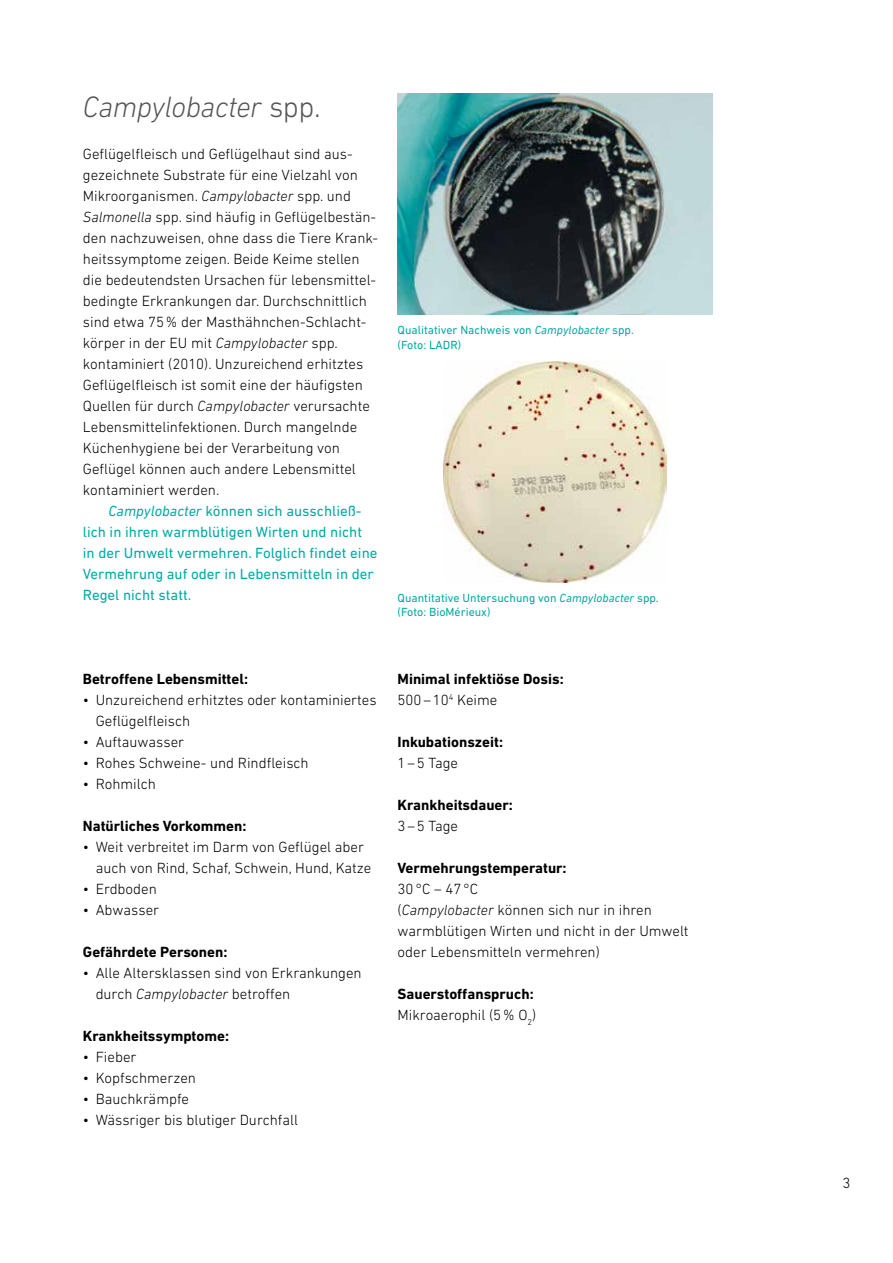
<style>
.page{position:relative;width:893px;height:1263px;background:#fff}
.page>*{position:absolute;margin:0;border:0;box-sizing:border-box;transform-origin:0 0}
.t1{font:italic 300 30px "DIN Next LT Pro";letter-spacing:-.015em;color:#565655}
.t2{font:300 15px/21px "DIN Next LT Pro";color:#000}
.t3{font:700 15px/21px "DIN Next LT Pro";color:#000}
.t4{font:15px/21px "DIN Next LT Pro";color:#00aba4}
.t5{font:12px/14.4px "DIN Next LT Pro";color:#00aba4}
.s1{font-style:normal}
.s2{font-style:italic}
.s3{font-weight:300}
</style>
<div class="page">
<img style="left:398px;top:94px;width:314px;height:221px">
<img style="left:443px;top:362px;width:223px;height:221px">
<h1 class="t1" style="left:83px;top:90px;width:239px">Campylobacter <span class="s1">spp.</span></h1>
<p class="t2" style="left:83px;top:143px;width:297px">Geflügelfleisch und Geflügelhaut sind aus&shy;gezeichnete Substrate für eine Vielzahl von Mikroorganismen. <span class="s2">Campylobacter</span> spp. und <span class="s2">Salmonella</span> spp. sind häufig in Geflügelbestän&shy;den nachzuweisen, ohne dass die Tiere Krank&shy;heitssymptome zeigen. Beide Keime stellen die bedeutendsten Ursachen für lebensmittel&shy;bedingte Erkrankungen dar. Durchschnittlich sind etwa 75% der Masthähnchen-Schlacht&shy;körper in der EU mit <span class="s2">Campylobacter</span> spp. kontaminiert (2010). Unzureichend erhitztes Geflügelfleisch ist somit eine der häufigsten Quellen für durch <span class="s2">Campylobacter</span> verursachte Lebensmittelinfektionen. Durch mangelnde Küchenhygiene bei der Verarbeitung von Geflügel können auch andere Lebensmittel kontaminiert werden.</p>
<p class="t4" style="left:83px;top:500px;width:296px;text-indent:26px"><span class="s2">Campylobacter</span> können sich ausschließ&shy;lich in ihren warmblütigen Wirten und nicht in der Umwelt vermehren. Folglich findet eine Vermehrung auf oder in Lebensmitteln in der Regel nicht statt.</p>
<p class="t5" style="left:398px;top:323px;width:238px">Qualitativer Nachweis von <span class="s2">Campylobacter</span> spp. (Foto: LADR)</p>
<p class="t5" style="left:398px;top:590px;width:263px">Quantitative Untersuchung von <span class="s2">Campylobacter</span> spp. (Foto: BioMérieux)</p>
<p class="t3" style="left:83px;top:668px;width:167px">Betroffene Lebensmittel:</p>
<p class="t2" style="left:96px;top:689px;width:282px;text-indent:-13px">• Unzureichend erhitztes oder kontaminiertes<br>Geflügelfleisch</p>
<p class="t2" style="left:83px;top:731px;width:103px">• Auftauwasser</p>
<p class="t2" style="left:83px;top:752px;width:227px">• Rohes Schweine- und Rindfleisch</p>
<p class="t2" style="left:83px;top:773px;width:75px">• Rohmilch</p>
<p class="t3" style="left:83px;top:815px;width:165px">Natürliches Vorkommen:</p>
<p class="t2" style="left:96px;top:836px;width:277px;text-indent:-13px">• Weit verbreitet im Darm von Geflügel aber auch von Rind, Schaf, Schwein, Hund, Katze</p>
<p class="t2" style="left:83px;top:878px;width:75px">• Erdboden</p>
<p class="t2" style="left:83px;top:899px;width:78px">• Abwasser</p>
<p class="t3" style="left:83px;top:941px;width:146px">Gefährdete Personen:</p>
<p class="t2" style="left:96px;top:962px;width:267px;text-indent:-13px">• Alle Altersklassen sind von Erkrankungen durch <span class="s2">Campylobacter</span> betroffen</p>
<p class="t3" style="left:83px;top:1025px;width:148px">Krankheitssymptome:</p>
<p class="t2" style="left:83px;top:1046px;width:55px">• Fieber</p>
<p class="t2" style="left:83px;top:1067px;width:115px">• Kopfschmerzen</p>
<p class="t2" style="left:83px;top:1088px;width:108px">• Bauchkrämpfe</p>
<p class="t2" style="left:83px;top:1109px;width:217px">• Wässriger bis blutiger Durchfall</p>
<p class="t3" style="left:398px;top:668px;width:168px">Minimal infektiöse Dosis:<br><span class="s3">500–10</span><sup>4</sup> <span class="s3">Keime</span></p>
<p class="t3" style="left:398px;top:731px;width:107px">Inkubationszeit:</p>
<p class="t2" style="left:398px;top:752px;width:62px">1–5 Tage</p>
<p class="t3" style="left:398px;top:794px;width:117px">Krankheitsdauer:</p>
<p class="t2" style="left:398px;top:815px;width:62px">3–5 Tage</p>
<p class="t3" style="left:398px;top:857px;width:171px">Vermehrungstemperatur:</p>
<p class="t2" style="left:398px;top:878px;width:293px">30°C – 47°C<br>(<span class="s2">Campylobacter</span> können sich nur in ihren warmblütigen Wirten und nicht in der Umwelt oder Lebensmitteln vermehren)</p>
<p class="t3" style="left:398px;top:983px;width:140px">Sauerstoffanspruch:<br><span class="s3">Mikroaerophil (5% O</span><sub>2</sub><span class="s3">)</span></p>
<p class="t2" style="left:842px;top:1172px;width:9px">3</p>
</div>
